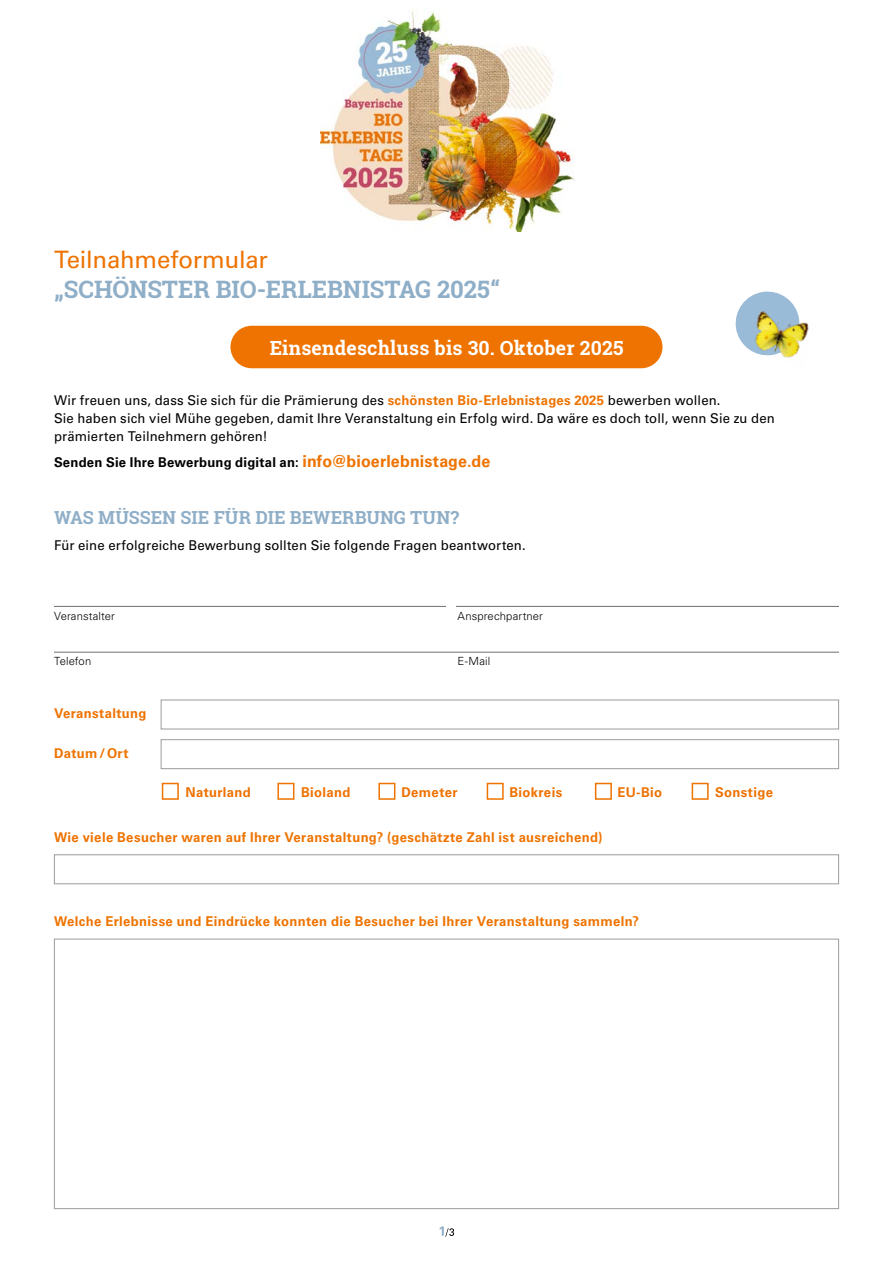
<style>
.page{position:relative;width:893px;height:1263px;background:#fff}
.page>*{position:absolute;margin:0;border:0;box-sizing:border-box;transform-origin:0 0}
.Headline_H2{font:700 24px "Roboto Slab";letter-spacing:-.005em;color:#8faec7}
.Headline_H1{font:24px "Univers LT Pro 55 Roman";letter-spacing:-.01em;color:#ee7300}
.Headline_Störer_H3{font:700 19.5px "Roboto Slab";letter-spacing:.01em;color:#fff}
.Headline_H4{font:700 18px "Roboto Slab";color:#8faec7}
.Fließtext_P{font:13.5px/18px "Univers LT Pro 55 Roman";letter-spacing:.01em;color:#000}
.Fragen_P{font:700 13.5px "Univers LT Pro 65";letter-spacing:.03em;color:#ee7300}
.Fließtext_P-2{font:700 13.5px "Univers LT Pro 65";letter-spacing:.015em;color:#000}
.Fragen_P-2{font:700 13.5px "Univers LT Pro 65";letter-spacing:.025em;color:#ee7100}
.Daten_Formular_P{font:300 11.25px "Univers LT Pro 45";letter-spacing:.01em;color:#000}
.s1{font-family:"Univers LT Pro 65";font-weight:700;color:#ee7300}
.s2{font-size:16.5px;color:#ee7300}
</style>
<div class="page">
<div style="left:54px;top:854px;width:785px;height:30px;border:1px solid #9c9c9d"></div>
<div style="left:162px;top:783px;width:17px;height:17px;border:2px solid #ee7300"></div>
<div style="left:277px;top:783px;width:17px;height:17px;border:2px solid #ee7300"></div>
<div style="left:378px;top:783px;width:17px;height:17px;border:2px solid #ee7300"></div>
<div style="left:487px;top:783px;width:17px;height:17px;border:2px solid #ee7300"></div>
<div style="left:595px;top:783px;width:17px;height:17px;border:2px solid #ee7300"></div>
<div style="left:692px;top:783px;width:17px;height:17px;border:2px solid #ee7300"></div>
<svg style="left:440px;top:1226px;width:14px;height:11px"></svg>
<hr style="left:54px;top:606px;width:785px;height:1px;background:#6e6e6e">
<hr style="left:54px;top:652px;width:785px;height:1px;background:#6e6e6e">
<div style="left:161px;top:700px;width:678px;height:29px;border:1px solid #9c9c9d"></div>
<div style="left:161px;top:739px;width:678px;height:30px;border:1px solid #9c9c9d"></div>
<div style="left:446px;top:582px;width:10px;height:58px;background:#fff"></div>
<div style="left:230px;top:326px;width:432px;height:42px;background:#ee7300;border-radius:21px"></div>
<img style="left:321px;top:10px;width:253px;height:221px">
<svg style="left:735px;top:291px;width:58px;height:52px"></svg>
<img style="left:742px;top:304px;width:67px;height:54px">
<h1 class="Headline_H1" style="left:54px;top:243px;width:215px">Teilnahmeformular</h1>
<h2 class="Headline_H2" style="left:54px;top:273px;width:448px">„SCHÖNSTER BIO-ERLEBNISTAG 2025“</h2>
<h3 class="Headline_Störer_H3" style="left:270px;top:335px;width:355px">Einsendeschluss bis 30. Oktober 2025</h3>
<p class="Fließtext_P" style="left:54px;top:390px;width:722px">Wir freuen uns, dass Sie sich für die Prämierung des <span class="s1">schönsten Bio-Erlebnistages 2025</span> bewerben wollen.<br>Sie haben sich viel Mühe gegeben, damit Ihre Veranstaltung ein Erfolg wird. Da wäre es doch toll, wenn Sie zu den prämierten Teilnehmern gehören!</p>
<p class="Fließtext_P-2" style="left:54px;top:453px;width:438px">Senden Sie Ihre Bewerbung digital an: <span class="s2">info@bioerlebnistage.de</span></p>
<h4 class="Headline_H4" style="left:54px;top:505px;width:407px">WAS MÜSSEN SIE FÜR DIE BEWERBUNG TUN?</h4>
<p class="Fließtext_P" style="left:54px;top:536px;width:473px">Für eine erfolgreiche Bewerbung sollten Sie folgende Fragen beantworten.</p>
<p class="Daten_Formular_P" style="left:54px;top:608px;width:62px">Veranstalter</p>
<p class="Daten_Formular_P" style="left:458px;top:608px;width:87px">Ansprechpartner</p>
<p class="Daten_Formular_P" style="left:54px;top:654px;width:39px">Telefon</p>
<p class="Daten_Formular_P" style="left:457px;top:654px;width:34px">E-Mail</p>
<p class="Fragen_P" style="left:54px;top:704px;width:94px">Veranstaltung</p>
<p class="Fragen_P" style="left:54px;top:743px;width:76px">Datum/Ort</p>
<p class="Fragen_P-2" style="left:185px;top:782px;width:67px">Naturland</p>
<p class="Fragen_P-2" style="left:301px;top:782px;width:51px">Bioland</p>
<p class="Fragen_P-2" style="left:401px;top:782px;width:57px">Demeter</p>
<p class="Fragen_P-2" style="left:509px;top:782px;width:54px">Biokreis</p>
<p class="Fragen_P-2" style="left:617px;top:782px;width:46px">EU-Bio</p>
<p class="Fragen_P-2" style="left:715px;top:782px;width:59px">Sonstige</p>
<p class="Fragen_P" style="left:54px;top:827px;width:550px">Wie viele Besucher waren auf Ihrer Veranstaltung? (geschätzte Zahl ist ausreichend)</p>
<p class="Fragen_P" style="left:54px;top:912px;width:587px">Welche Erlebnisse und Eindrücke konnten die Besucher bei Ihrer Veranstaltung sammeln?</p>
</div>
